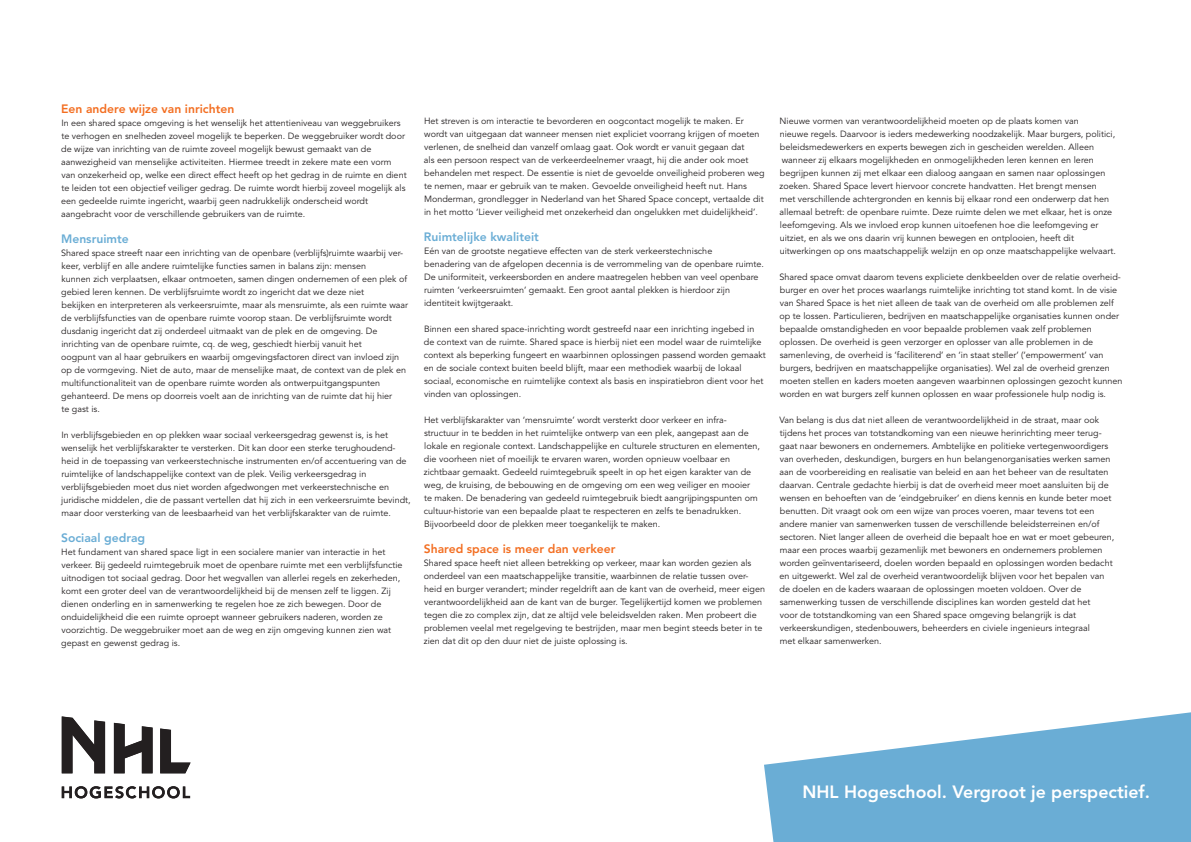
<style>
.page{position:relative;width:1191px;height:842px;background:#fff}
.page>*{position:absolute;margin:0;border:0;box-sizing:border-box;transform-origin:0 0}
.Payoff{font:700 17.5px "NHL Basic";color:#fff}
.Payoff-2{font:700 12px "NHL Basic";color:#f36e21}
.Payoff-3{font:700 12px "NHL Basic";color:#6aadd5}
.Payoff-4{font:9px/13px "NHL Basic";color:#231f20}
</style>
<div class="page">
<svg style="left:764px;top:712px;width:427px;height:130px;fill:#6aadd5"></svg>
<svg style="left:62px;top:786px;width:128px;height:12px"></svg>
<svg style="left:160px;top:728px;width:31px;height:45px"></svg>
<svg style="left:114px;top:723px;width:39px;height:50px"></svg>
<svg style="left:62px;top:716px;width:43px;height:57px"></svg>
<p class="Payoff-2" style="left:61px;top:102px;width:175px">Een andere wijze van inrichten</p>
<p class="Payoff-4" style="left:61px;top:117px;width:347px">In een shared space omgeving is het wenselijk het attentieniveau van weggebruikers te verhogen en snelheden zoveel mogelijk te beperken. De weggebruiker wordt door de wijze van inrichting van de ruimte zoveel mogelijk bewust gemaakt van de aanwezigheid van menselijke activiteiten. Hiermee treedt in zekere mate een vorm van onzekerheid op, welke een direct effect heeft op het gedrag in de ruimte en dient te leiden tot een objectief veiliger gedrag. De ruimte wordt hierbij zoveel mogelijk als een gedeelde ruimte ingericht, waarbij geen nadrukkelijk onderscheid wordt aangebracht voor de verschillende gebruikers van de ruimte.</p>
<p class="Payoff-3" style="left:61px;top:232px;width:69px">Mensruimte</p>
<p class="Payoff-4" style="left:61px;top:247px;width:348px">Shared space streeft naar een inrichting van de openbare (verblijfs)ruimte waarbij ver&shy;keer, verblijf en alle andere ruimtelijke functies samen in balans zijn: mensen<br>kunnen zich verplaatsen, elkaar ontmoeten, samen dingen ondernemen of een plek of gebied leren kennen. De verblijfsruimte wordt zo ingericht dat we deze niet<br>bekijken en interpreteren als verkeersruimte, maar als mensruimte, als een ruimte waar de verblijfsfuncties van de openbare ruimte voorop staan. De verblijfsruimte wordt dusdanig ingericht dat zij onderdeel uitmaakt van de plek en de omgeving. De inrichting van de openbare ruimte, cq. de weg, geschiedt hierbij vanuit het<br>oogpunt van al haar gebruikers en waarbij omgevingsfactoren direct van invloed zijn op de vormgeving. Niet de auto, maar de menselijke maat, de context van de plek en multifunctionaliteit van de openbare ruimte worden als ontwerpuitgangspunten gehanteerd. De mens op doorreis voelt aan de inrichting van de ruimte dat hij hier<br>te gast is.</p>
<p class="Payoff-4" style="left:61px;top:429px;width:351px">In verblijfsgebieden en op plekken waar sociaal verkeersgedrag gewenst is, is het wenselijk het verblijfskarakter te versterken. Dit kan door een sterke terughoudend&shy;heid in de toepassing van verkeerstechnische instrumenten en/of accentuering van de ruimtelijke of landschappelijke context van de plek. Veilig verkeersgedrag in verblijfsgebieden moet dus niet worden afgedwongen met verkeerstechnische en juridische middelen, die de passant vertellen dat hij zich in een verkeersruimte bevindt, maar door versterking van de leesbaarheid van het verblijfskarakter van de ruimte.</p>
<p class="Payoff-3" style="left:61px;top:531px;width:86px">Sociaal gedrag</p>
<p class="Payoff-4" style="left:61px;top:546px;width:343px">Het fundament van shared space ligt in een socialere manier van interactie in het verkeer. Bij gedeeld ruimtegebruik moet de openbare ruimte met een verblijfsfunctie uitnodigen tot sociaal gedrag. Door het wegvallen van allerlei regels en zekerheden, komt een groter deel van de verantwoordelijkheid bij de mensen zelf te liggen. Zij dienen onderling en in samenwerking te regelen hoe ze zich bewegen. Door de onduidelijkheid die een ruimte oproept wanneer gebruikers naderen, worden ze voorzichtig. De weggebruiker moet aan de weg en zijn omgeving kunnen zien wat gepast en gewenst gedrag is.</p>
<p class="Payoff-4" style="left:424px;top:115px;width:342px">Het streven is om interactie te bevorderen en oogcontact mogelijk te maken. Er wordt van uitgegaan dat wanneer mensen niet expliciet voorrang krijgen of moeten verlenen, de snelheid dan vanzelf omlaag gaat. Ook wordt er vanuit gegaan dat<br>als een persoon respect van de verkeerdeelnemer vraagt, hij die ander ook moet behandelen met respect. De essentie is niet de gevoelde onveiligheid proberen weg te nemen, maar er gebruik van te maken. Gevoelde onveiligheid heeft nut. Hans Monderman, grondlegger in Nederland van het Shared Space concept, vertaalde dit in het motto ‘Liever veiligheid met onzekerheid dan ongelukken met duidelijkheid’.</p>
<p class="Payoff-3" style="left:424px;top:229px;width:116px">Ruimtelijke kwaliteit</p>
<p class="Payoff-4" style="left:424px;top:245px;width:341px">Eén van de grootste negatieve effecten van de sterk verkeerstechnische<br>benadering van de afgelopen decennia is de verrommeling van de openbare ruimte.<br>De uniformiteit, verkeersborden en andere maatregelen hebben van veel openbare ruimten ‘verkeersruimten’ gemaakt. Een groot aantal plekken is hierdoor zijn identiteit kwijtgeraakt.</p>
<p class="Payoff-4" style="left:424px;top:323px;width:343px">Binnen een shared space-inrichting wordt gestreefd naar een inrichting ingebed in de context van de ruimte. Shared space is hierbij niet een model waar de ruimtelijke context als beperking fungeert en waarbinnen oplossingen passend worden gemaakt en de sociale context buiten beeld blijft, maar een methodiek waarbij de lokaal sociaal, economische en ruimtelijke context als basis en inspiratiebron dient voor het vinden van oplossingen.</p>
<p class="Payoff-4" style="left:424px;top:414px;width:337px">Het verblijfskarakter van ‘mensruimte’ wordt versterkt door verkeer en infra&shy;structuur in te bedden in het ruimtelijke ontwerp van een plek, aangepast aan de lokale en regionale context. Landschappelijke en culturele structuren en elementen, die voorheen niet of moeilijk te ervaren waren, worden opnieuw voelbaar en zichtbaar gemaakt. Gedeeld ruimtegebruik speelt in op het eigen karakter van de weg, de kruising, de bebouwing en de omgeving om een weg veiliger en mooier te maken. De benadering van gedeeld ruimtegebruik biedt aangrijpingspunten om cultuur-historie van een bepaalde plaat te respecteren en zelfs te benadrukken.<br>Bijvoorbeeld door de plekken meer toegankelijk te maken.</p>
<p class="Payoff-2" style="left:424px;top:541px;width:193px">Shared space is meer dan verkeer</p>
<p class="Payoff-4" style="left:424px;top:557px;width:343px">Shared space heeft niet alleen betrekking op verkeer, maar kan worden gezien als onderdeel van een maatschappelijke transitie, waarbinnen de relatie tussen over&shy;heid en burger verandert; minder regeldrift aan de kant van de overheid, meer eigen verantwoordelijkheid aan de kant van de burger. Tegelijkertijd komen we problemen tegen die zo complex zijn, dat ze altijd vele beleidsvelden raken. Men probeert die problemen veelal met regelgeving te bestrijden, maar men begint steeds beter in te zien dat dit op den duur niet de juiste oplossing is.</p>
<p class="Payoff-4" style="left:779px;top:115px;width:337px">Nieuwe vormen van verantwoordelijkheid moeten op de plaats komen van<br>nieuwe regels. Daarvoor is ieders medewerking noodzakelijk. Maar burgers, politici, beleidsmedewerkers en experts bewegen zich in gescheiden werelden. Alleen wanneer zij elkaars mogelijkheden en onmogelijkheden leren kennen en leren</p>
<p class="Payoff-4" style="left:779px;top:167px;width:338px">begrijpen kunnen zij met elkaar een dialoog aangaan en samen naar oplossingen zoeken. Shared Space levert hiervoor concrete handvatten. Het brengt mensen<br>met verschillende achtergronden en kennis bij elkaar rond een onderwerp dat hen allemaal betreft: de openbare ruimte. Deze ruimte delen we met elkaar, het is onze leefomgeving. Als we invloed erop kunnen uitoefenen hoe die leefomgeving er uitziet, en als we ons daarin vrij kunnen bewegen en ontplooien, heeft dit uitwerkingen op ons maatschappelijk welzijn en op onze maatschappelijke welvaart.</p>
<p class="Payoff-4" style="left:779px;top:271px;width:344px">Shared space omvat daarom tevens expliciete denkbeelden over de relatie overheid&shy;burger en over het proces waarlangs ruimtelijke inrichting tot stand komt. In de visie van Shared Space is het niet alleen de taak van de overheid om alle problemen zelf op te lossen. Particulieren, bedrijven en maatschappelijke organisaties kunnen onder bepaalde omstandigheden en voor bepaalde problemen vaak zelf problemen oplossen. De overheid is geen verzorger en oplosser van alle problemen in de samenleving, de overheid is ‘faciliterend’ en ‘in staat steller’ (‘empowerment’ van burgers, bedrijven en maatschappelijke organisaties). Wel zal de overheid grenzen moeten stellen en kaders moeten aangeven waarbinnen oplossingen gezocht kunnen worden en wat burgers zelf kunnen oplossen en waar professionele hulp nodig is.</p>
<p class="Payoff-4" style="left:779px;top:414px;width:336px">Van belang is dus dat niet alleen de verantwoordelijkheid in de straat, maar ook tijdens het proces van totstandkoming van een nieuwe herinrichting meer terug&shy;gaat naar bewoners en ondernemers. Ambtelijke en politieke vertegenwoordigers van overheden, deskundigen, burgers en hun belangenorganisaties werken samen aan de voorbereiding en realisatie van beleid en aan het beheer van de resultaten daarvan. Centrale gedachte hierbij is dat de overheid meer moet aansluiten bij de wensen en behoeften van de ‘eindgebruiker’ en diens kennis en kunde beter moet benutten. Dit vraagt ook om een wijze van proces voeren, maar tevens tot een andere manier van samenwerken tussen de verschillende beleidsterreinen en/of sectoren. Niet langer alleen de overheid die bepaalt hoe en wat er moet gebeuren, maar een proces waarbij gezamenlijk met bewoners en ondernemers problemen worden geïnventariseerd, doelen worden bepaald en oplossingen worden bedacht en uitgewerkt. Wel zal de overheid verantwoordelijk blijven voor het bepalen van de doelen en de kaders waaraan de oplossingen moeten voldoen. Over de samenwerking tussen de verschillende disciplines kan worden gesteld dat het<br>voor de totstandkoming van een Shared space omgeving belangrijk is dat verkeerskundigen, stedenbouwers, beheerders en civiele ingenieurs integraal<br>met elkaar samenwerken.</p>
<p class="Payoff" style="left:802px;top:782px;width:349px">NHL Hogeschool. Vergroot je perspectief.</p>
</div>
